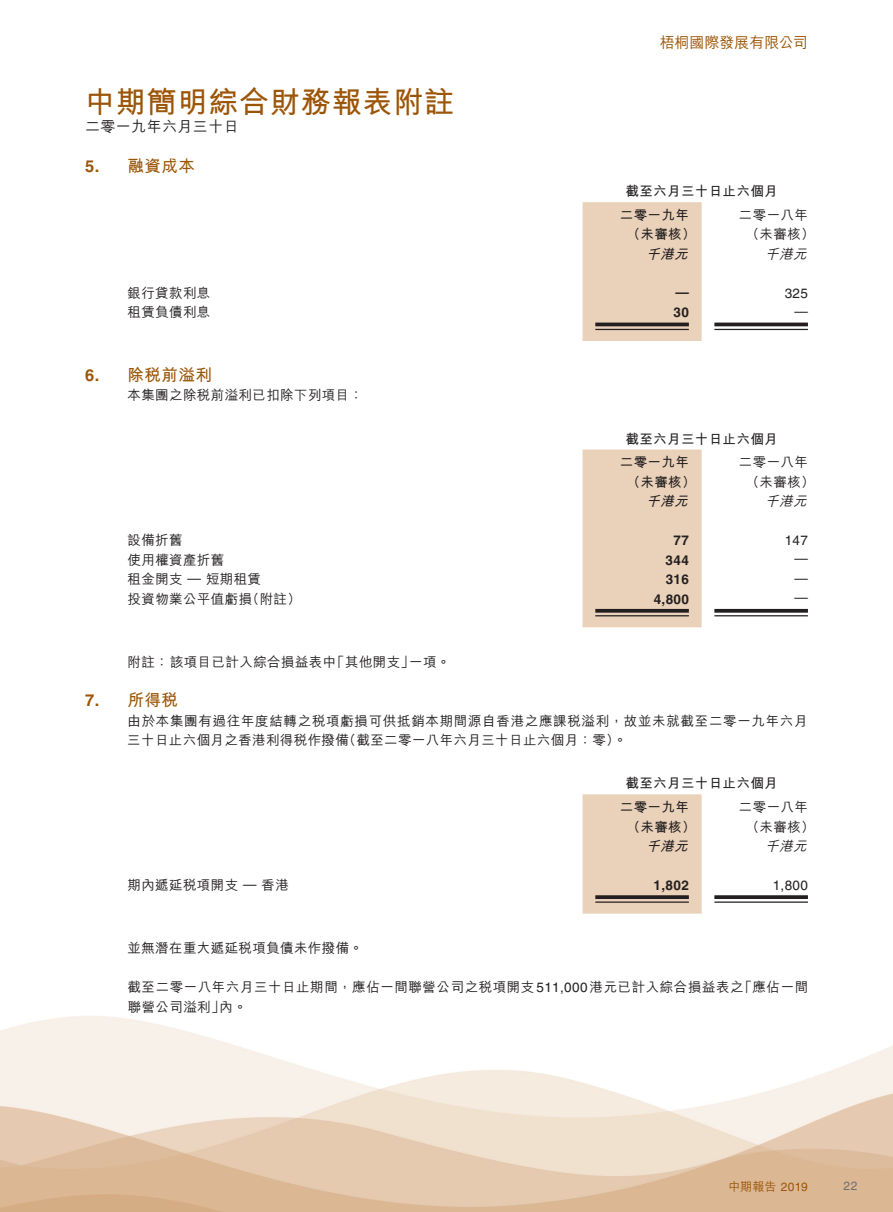
<style>
.page{position:relative;width:893px;height:1212px;background:#fff}
.page>*{position:absolute;margin:0;border:0;box-sizing:border-box;transform-origin:0 0}
.t1{font:700 30px "M Hei HK";letter-spacing:.03em;color:#9c5506}
.t2{font:700 16.5px "M Hei HK";letter-spacing:.03em;color:#9c5506}
.t3{font:700 16.5px "Helvetica";color:#9c5506}
.t4{font:500 15px "M Hei HK";letter-spacing:-.005em;color:#9c5506}
.t5{font:500 15px "M Hei HK";letter-spacing:.03em;color:#231f20}
.t6{font:500 13.5px/19.5px "M Hei HK";letter-spacing:.03em;color:#231f20}
.t7{font:500 13.5px/19.5px "M Hei HK";letter-spacing:.05em;color:#231f20}
.t8{font:700 13.5px "M Hei HK";letter-spacing:.03em;color:#231f20}
.t9{font:700 13.5px "Helvetica";letter-spacing:.03em;color:#231f20}
.t10{font:13.5px "Helvetica";letter-spacing:.03em;color:#231f20}
.t11{font:italic 500 13.5px "M Hei HK";color:#231f20}
.t12{font:italic 700 13.5px "M Hei HK";color:#231f20}
.t13{font:500 12px "M Hei HK";color:#9c5506}
.t14{font:12px "Helvetica";color:#6c6d70}
.s1{font-family:"Helvetica";font-weight:400}
</style>
<div class="page">
<div style="left:583px;top:202px;width:119px;height:139px;background:#e9d1ba"></div>
<hr style="left:595px;top:323px;width:94px;height:3px;background:#231f20">
<hr style="left:595px;top:329px;width:94px;height:1px;background:#231f20">
<hr style="left:714px;top:323px;width:94px;height:3px;background:#231f20">
<hr style="left:714px;top:329px;width:94px;height:1px;background:#231f20">
<div style="left:583px;top:449px;width:119px;height:178px;background:#e9d1ba"></div>
<svg style="left:595px;top:609px;width:94px;height:4px"></svg>
<hr style="left:595px;top:615px;width:94px;height:1px;background:#231f20">
<svg style="left:714px;top:609px;width:94px;height:4px"></svg>
<hr style="left:714px;top:615px;width:94px;height:1px;background:#231f20">
<div style="left:583px;top:794px;width:119px;height:120px;background:#e9d1ba"></div>
<svg style="left:595px;top:895px;width:94px;height:4px"></svg>
<hr style="left:595px;top:901px;width:94px;height:2px;background:#231f20">
<svg style="left:714px;top:895px;width:94px;height:4px"></svg>
<hr style="left:714px;top:901px;width:94px;height:2px;background:#231f20">
<h1 class="t1" style="left:85px;top:80px;width:371px">中期簡明綜合財務報表附註</h1>
<p class="t5" style="left:85px;top:116px;width:155px">二零一九年六月三十日</p>
<p class="t2" style="left:128px;top:154px;width:69px">融資成本</p>
<p class="t3" style="left:85px;top:156px;width:16px">5.</p>
<p class="t6" style="left:128px;top:282px;width:84px">銀行貸款利息</p>
<p class="t3" style="left:85px;top:365px;width:16px">6.</p>
<p class="t6" style="left:128px;top:302px;width:84px">租賃負債利息</p>
<p class="t2" style="left:128px;top:363px;width:86px">除稅前溢利</p>
<p class="t6" style="left:128px;top:385px;width:237px">本集團之除稅前溢利已扣除下列項目：</p>
<p class="t3" style="left:85px;top:690px;width:16px">7.</p>
<p class="t6" style="left:128px;top:530px;width:57px">設備折舊</p>
<p class="t6" style="left:128px;top:549px;width:98px">使用權資產折舊</p>
<p class="t6" style="left:128px;top:569px;width:135px">租金開支 <span class="s1">—</span> 短期租賃</p>
<p class="t6" style="left:246px;top:588px;width:57px">（附註(</p>
<p class="t6" style="left:128px;top:588px;width:126px">投資物業公平值虧損</p>
<p class="t6" style="left:128px;top:651px;width:210px">附註：該項目已計入綜合損益表中</p>
<p class="t2" style="left:128px;top:688px;width:52px">所得稅</p>
<p class="t6" style="left:331px;top:651px;width:84px">「其他開支」</p>
<p class="t6" style="left:409px;top:651px;width:43px">一項。</p>
<p class="t4" style="left:660px;top:32px;width:150px">梧桐國際發展有限公司</p>
<p class="t8" style="left:625px;top:181px;width:154px">截至六月三十日止六個月</p>
<p class="t6" style="left:739px;top:204px;width:71px">二零一八年</p>
<p class="t8" style="left:620px;top:205px;width:71px">二零一九年</p>
<p class="t8" style="left:627px;top:225px;width:71px">（未審核）</p>
<p class="t6" style="left:746px;top:224px;width:71px">（未審核(</p>
<p class="t12" style="left:646px;top:244px;width:47px">千港元</p>
<p class="t11" style="left:765px;top:244px;width:47px">千港元</p>
<p class="t9" style="left:675px;top:284px;width:15px">—</p>
<p class="t10" style="left:785px;top:285px;width:25px">325</p>
<p class="t9" style="left:673px;top:304px;width:17px">30</p>
<p class="t10" style="left:794px;top:304px;width:15px">—</p>
<p class="t8" style="left:625px;top:429px;width:154px">截至六月三十日止六個月</p>
<p class="t6" style="left:739px;top:452px;width:71px">二零一八年</p>
<p class="t8" style="left:620px;top:452px;width:71px">二零一九年</p>
<p class="t8" style="left:627px;top:472px;width:71px">（未審核）</p>
<p class="t6" style="left:746px;top:471px;width:71px">（未審核(</p>
<p class="t12" style="left:646px;top:491px;width:47px">千港元</p>
<p class="t11" style="left:765px;top:491px;width:47px">千港元</p>
<p class="t9" style="left:673px;top:532px;width:17px">77</p>
<p class="t10" style="left:785px;top:533px;width:25px">147</p>
<p class="t9" style="left:666px;top:552px;width:25px">344</p>
<p class="t10" style="left:794px;top:551px;width:15px">—</p>
<p class="t9" style="left:666px;top:571px;width:25px">316</p>
<p class="t10" style="left:794px;top:570px;width:15px">—</p>
<p class="t9" style="left:654px;top:591px;width:37px">4,800</p>
<p class="t10" style="left:794px;top:590px;width:15px">—</p>
<p class="t7" style="left:343px;top:710px;width:467px;text-indent:-215px">由於本集團有過往年度結轉之稅項虧損可供抵銷本期間源自香港之應課稅溢利，故並未就截至二零一九年六月（截至二零一八年六月三十日止六個月：零。(</p>
<p class="t6" style="left:127px;top:729px;width:223px">三十日止六個月之香港利得稅作撥備</p>
<p class="t8" style="left:625px;top:774px;width:154px">截至六月三十日止六個月</p>
<p class="t6" style="left:739px;top:796px;width:71px">二零一八年</p>
<p class="t8" style="left:620px;top:797px;width:71px">二零一九年</p>
<p class="t6" style="left:128px;top:874px;width:163px">期內遞延稅項開支 <span class="s1">—</span> 香港</p>
<p class="t6" style="left:128px;top:938px;width:237px">並無潛在重大遞延稅項負債未作撥備。</p>
<p class="t8" style="left:627px;top:817px;width:71px">（未審核）</p>
<p class="t6" style="left:746px;top:816px;width:71px">（未審核(</p>
<p class="t12" style="left:646px;top:836px;width:47px">千港元</p>
<p class="t11" style="left:765px;top:836px;width:47px">千港元</p>
<p class="t9" style="left:654px;top:877px;width:37px">1,802</p>
<p class="t10" style="left:773px;top:877px;width:37px">1,800</p>
<p class="t6" style="left:220px;top:977px;width:526px;text-indent:-92px">截至二零一八年六月三十日止期間，應佔一間聯營公司之稅項開支<span class="s1">511,000</span>港元已計入綜合損益表之內。</p>
<p class="t6" style="left:739px;top:977px;width:71px">「應佔一間</p>
<p class="t6" style="left:128px;top:996px;width:98px">聯營公司溢利」</p>
<p class="t13" style="left:728px;top:1178px;width:81px">中期報告 <span class="s1">2019</span></p>
<p class="t14" style="left:843px;top:1179px;width:15px">22</p>
</div>
